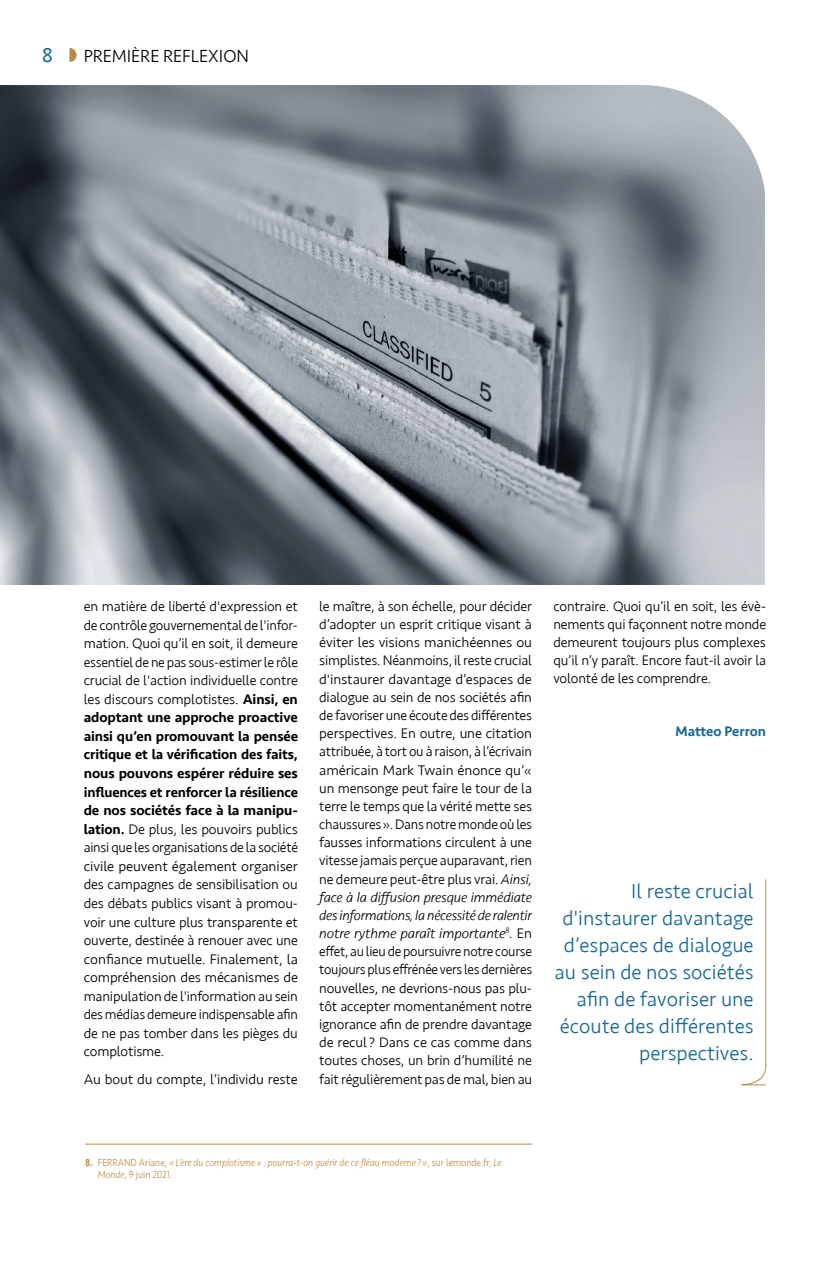
<style>
.page{position:relative;width:830px;height:1263px;background:#fff}
.page>*{position:absolute;margin:0;border:0;box-sizing:border-box;transform-origin:0 0}
.t1{font:300 21px/27px "Seravek";color:#1a6996;text-align:right}
.t2{font:21px "Seravek";color:#1a6996}
.t3{font:300 18px "Seravek";color:#000}
.t4{font:300 14.25px/18.1px "Seravek";letter-spacing:-.01em;color:#000;text-align:justify}
.t5{font:500 14.25px "Seravek";letter-spacing:-.005em;color:#1a6996}
.t6{font:italic 300 10.5px/12.6px "Seravek";color:#bb8b42;scale:.9 1}
.s1{font-weight:500}
.s2{font-style:italic}
.s3{font-weight:500;font-style:normal}
.s4{font-style:normal}
</style>
<div class="page">
<svg style="left:69px;top:48px;width:8px;height:14px"></svg>
<svg style="left:741px;top:879px;width:25px;height:206px"></svg>
<hr style="left:85px;top:1144px;width:446px;height:1px;background:#bb8b42">
<img style="left:0;top:85px;width:764px;height:500px">
<h1 class="t2" style="left:42px;top:39px;width:13px">8</h1>
<p class="t3" style="left:84px;top:45px;width:167px">PREMIÈRE REFLEXION</p>
<p class="t4" style="left:84px;top:597px;width:216px;line-height:18.6px">en matière de liberté d'expression et de contrôle gouvernemental de l'infor&shy;mation. Quoi qu’il en soit, il demeure essentiel de ne pas sous-estimer le rôle crucial de l'action individuelle contre les discours complotistes. <span class="s1">Ainsi, en adoptant une approche proactive ainsi qu’en promouvant la pensée critique et la vérification des faits, nous pouvons espérer réduire ses influences et renforcer la résilience de nos sociétés face à la manipu&shy;lation.</span> De plus, les pouvoirs publics ainsi que les organisations de la société civile peuvent également organiser des campagnes de sensibilisation ou des débats publics visant à promou&shy;voir une culture plus transparente et ouverte, destinée à renouer avec une confiance mutuelle. Finalement, la compréhension des mécanismes de manipulation de l'information au sein des médias demeure indispensable afin de ne pas tomber dans les pièges du complotisme.</p>
<p class="t4" style="left:84px;top:1070px;width:215px">Au bout du compte, l’individu reste</p>
<p class="t4" style="left:319px;top:597px;width:214px">le maître, à son échelle, pour décider d’adopter un esprit critique visant à éviter les visions manichéennes ou simplistes. Néanmoins, il reste crucial d'instaurer davantage d’espaces de dialogue au sein de nos sociétés afin de favoriser une écoute des différentes perspectives. En outre, une citation attribuée, à tort ou à raison, à l’écrivain américain Mark Twain énonce qu’« un mensonge peut faire le tour de la terre le temps que la vérité mette ses chaussures». Dans notre monde où les fausses informations circulent à une vitesse jamais perçue auparavant, rien ne demeure peut-être plus vrai. <span class="s2">Ainsi, face à la diffusion presque immédiate des informations, la nécessité de ralentir notre rythme paraît importante</span><sup>8</sup><span class="s2">.</span> En effet, au lieu de poursuivre notre course toujours plus effrénée vers les dernières nouvelles, ne devrions-nous pas plu&shy;tôt accepter momentanément notre ignorance afin de prendre davantage de recul? Dans ce cas comme dans toutes choses, un brin d’humilité ne fait régulièrement pas de mal, bien au</p>
<p class="t4" style="left:553px;top:597px;width:214px">contraire. Quoi qu’il en soit, les évè&shy;nements qui façonnent notre monde demeurent toujours plus complexes qu’il n’y paraît. Encore faut-il avoir la volonté de les comprendre.</p>
<p class="t5" style="left:675px;top:722px;width:92px">Matteo Perron</p>
<p class="t1" style="left:554px;top:878px;width:200px">Il reste crucial d'instaurer davantage d’espaces de dialogue au sein de nos sociétés afin de favoriser une écoute des différentes perspectives.</p>
<p class="t6" style="left:98px;top:1156px;width:450px;text-indent:-13px"><span class="s3">8.</span> <span class="s4">FERRAND Ariane,</span> «L’ère du complotisme» : pourra-t-on guérir de ce fléau moderne ?»<span class="s4">, sur lemonde.fr,</span> Le<br>Monde<span class="s4">, 9 juin 2021.</span></p>
</div>
